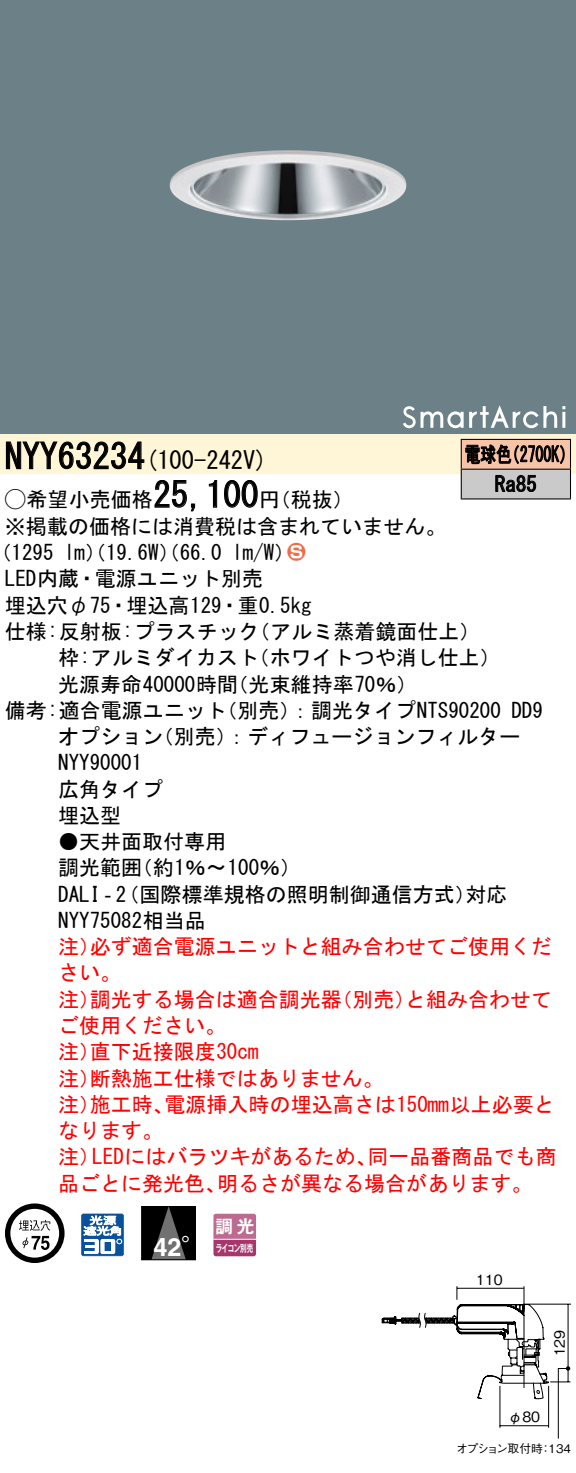
<style>
.page{position:relative;width:576px;height:1473px;background:#fff}
.page>*{position:absolute;margin:0;border:0;box-sizing:border-box;transform-origin:0 0}
.t1{font:35px "MS Gothic";color:#000}
.t2{font:700 25.2px "Helvetica LT Std";color:#fff}
.t3{font:24.5px "MS Gothic";color:#000}
.t4{font:21px/26.2px "MS Gothic";color:#000}
.t5{font:21px/26.2px "MS Gothic";color:#f00}
.t6{font:21px/29.8px "MS Gothic";color:#000;scale:.75 1}
.t7{font:21px "Ford Classification 1";color:#ed6d48}
.t8{font:17.5px "Gothic MB101 Pro De Bold 90 pv RKSJ H";color:#fff}
.t9{font:14px "Gothic BBB Pro Medium 90 pv RKSJ H";color:#000}
.t10{font:11.9px "Gothic BBB Pro Medium 90 pv RKSJ H";letter-spacing:-.095em;color:#000}
.t11{font:11.9px "Gothic BBB Pro Medium 90 pv RKSJ H";letter-spacing:-.05em;color:#000}
.t12{font:10.15px "Gothic MB101 Pro De Bold 90 pv RKSJ H";letter-spacing:-.05em;color:#fff;scale:.65 1}
.s1{font-family:"Ford Classification 1"}
.s2{color:#fff}
.s3{font-family:"Koz Go Pro Regular 90 pv RKSJ H";font-weight:400}
</style>
<div class="page">
<div style="left:0;top:0;width:575px;height:404px;background:#6c8087"></div>
<img style="left:169px;top:150px;width:237px;height:70px">
<div style="left:0;top:404px;width:575px;height:30px;background:#6c8087"></div>
<svg style="left:403px;top:406px;width:60px;height:22px"></svg>
<svg style="left:469px;top:405px;width:96px;height:23px"></svg>
<div style="left:0;top:434px;width:575px;height:40px;background:#fff5d7"></div>
<svg style="left:6px;top:441px;width:139px;height:28px"></svg>
<svg style="left:154px;top:480px;width:42px;height:32px"></svg>
<svg style="left:208px;top:480px;width:9px;height:28px"></svg>
<svg style="left:224px;top:480px;width:34px;height:28px"></svg>
<svg style="left:5px;top:1203px;width:59px;height:59px"></svg>
<svg style="left:81px;top:1213px;width:43px;height:42px"></svg>
<div style="left:142px;top:1205px;width:53px;height:54px;background:#000"></div>
<svg style="left:152px;top:1208px;width:33px;height:49px"></svg>
<div style="left:141px;top:1206px;width:55px;height:53px;border:1px solid #000"></div>
<svg style="left:213px;top:1213px;width:43px;height:43px;background:#b75d87"></svg>
<hr style="left:213px;top:1238px;width:43px;height:1px;background:#fff">
<div style="left:461px;top:439px;width:109px;height:30px;background:#f7c4a7"></div>
<div style="left:461px;top:469px;width:109px;height:30px;background:#cacaca"></div>
<hr style="left:460px;top:439px;width:110px;height:1px;background:#000">
<hr style="left:569px;top:440px;width:2px;height:28px;background:#000">
<hr style="left:460px;top:468px;width:110px;height:2px;background:#000">
<hr style="left:569px;top:469px;width:2px;height:29px;background:#000">
<hr style="left:460px;top:498px;width:110px;height:1px;background:#000">
<svg style="left:460px;top:440px;width:104px;height:58px"></svg>
<svg style="left:381px;top:1286px;width:189px;height:153px"></svg>
<h1 class="t1" style="left:5px;top:439px;width:142px">NYY63234</h1>
<p class="t6" style="left:494px;top:439px;width:57px;text-indent:-30px">電球色<br>Ra85</p>
<p class="t6" style="left:504px;top:439px;width:96px">（2700 (K</p>
<p class="t3" style="left:145px;top:448px;width:124px">(100-242 (V</p>
<h1 class="t1" style="left:153px;top:477px;width:106px">25,100</h1>
<p class="t4" style="left:5px;top:486px;width:442px"><span class="s1">A</span>希望小売価格<br>※掲載の価格には消費税は含まれていません。</p>
<p class="t7" style="left:287px;top:541px;width:19px">2<span class="s2">3</span></p>
<p class="t4" style="left:259px;top:486px;width:96px">（円税抜(</p>
<p class="t4" style="left:232px;top:539px;width:64px">l m (W/</p>
<p class="t4" style="left:-9px;top:539px;width:65px">（1295</p>
<p class="t4" style="left:5px;top:565px;width:259px">LED内蔵・電源ユニット別売</p>
<p class="t4" style="left:5px;top:592px;width:308px">埋込穴φ75・埋込高129・重0.5kg</p>
<p class="t4" style="left:249px;top:618px;width:233px">（アルミ蒸着鏡面仕上(</p>
<p class="t4" style="left:64px;top:539px;width:159px">lm）（19.6 ）（W 66.0</p>
<p class="t4" style="left:248px;top:618px;width:253px;text-indent:-243px">仕様:反射板:プラスチック<br>（ホワイトつや消し仕上(</p>
<p class="t4" style="left:227px;top:644px;width:191px;text-indent:-169px">枠:アルミダイカスト<br>（光束維持率70％(</p>
<p class="t4" style="left:58px;top:670px;width:181px">光源寿命40000時間</p>
<p class="t4" style="left:216px;top:697px;width:286px">（別売：）調光タイプNTS90200</p>
<p class="t4" style="left:153px;top:697px;width:369px;text-indent:-148px">備考:適合電源ユニット<br>（別売：）ディフュージョンフィルター</p>
<p class="t4" style="left:511px;top:697px;width:33px">DD9</p>
<p class="t4" style="left:58px;top:723px;width:106px">オプション<br>NYY90001広角タイプ埋込型</p>
<p class="t4" style="left:132px;top:828px;width:171px;text-indent:-74px">●天井面取付専用<br>（約1％〜100％(</p>
<p class="t4" style="left:58px;top:854px;width:85px">調光範囲</p>
<p class="t4" style="left:58px;top:880px;width:419px">DALI‐（2 国際標準規格の照明制御通信方式）<br>NYY75082相当品</p>
<p class="t5" style="left:90px;top:933px;width:463px">必ず適合電源ユニットと組み合わせてご使用くだ</p>
<p class="t4" style="left:465px;top:880px;width:43px">対応</p>
<p class="t5" style="left:58px;top:933px;width:64px">注）さい。</p>
<p class="t5" style="left:90px;top:985px;width:253px">調光する場合は適合調光器</p>
<p class="t5" style="left:331px;top:985px;width:85px">（別売）</p>
<p class="t5" style="left:405px;top:985px;width:148px">と組み合わせて</p>
<p class="t5" style="left:58px;top:985px;width:43px">注）</p>
<p class="t5" style="left:58px;top:1012px;width:169px">ご使用ください。</p>
<p class="t5" style="left:90px;top:1038px;width:170px">直下近接限度30cm</p>
<p class="t5" style="left:90px;top:1038px;width:295px;text-indent:-32px">注）<br>断熱施工仕様ではありません。</p>
<p class="t5" style="left:58px;top:1064px;width:43px">注）</p>
<p class="t5" style="left:164px;top:1090px;width:391px">電源挿入時の埋込高さは150mm以上必要と</p>
<p class="t5" style="left:90px;top:1090px;width:85px">施工時、</p>
<p class="t5" style="left:58px;top:1090px;width:106px">注）<br>なります。</p>
<p class="t5" style="left:92px;top:1143px;width:286px">LEDにはバラツキがあるため、</p>
<p class="t5" style="left:367px;top:1143px;width:190px">同一品番商品でも商</p>
<p class="t5" style="left:58px;top:1143px;width:43px">注）</p>
<p class="t5" style="left:58px;top:1169px;width:169px">品ごとに発光色、</p>
<p class="t5" style="left:217px;top:1169px;width:317px">明るさが異なる場合があります。</p>
<p class="t2" style="left:153px;top:1231px;width:54px">42<span class="s3">°</span></p>
<p class="t8" style="left:215px;top:1211px;width:41px">調光</p>
<p class="t12" style="left:216px;top:1239px;width:59px">ライコン別売</p>
<p class="t9" style="left:476px;top:1268px;width:28px">110</p>
<p class="t9" style="left:548px;top:1356px;width:28px;rotate:-90deg">129</p>
<p class="t9" style="left:508px;top:1405px;width:33px">φ80</p>
<p class="t10" style="left:456px;top:1438px;width:88px">オプション取付時</p>
<p class="t11" style="left:539px;top:1438px;width:33px">：134</p>
</div>
